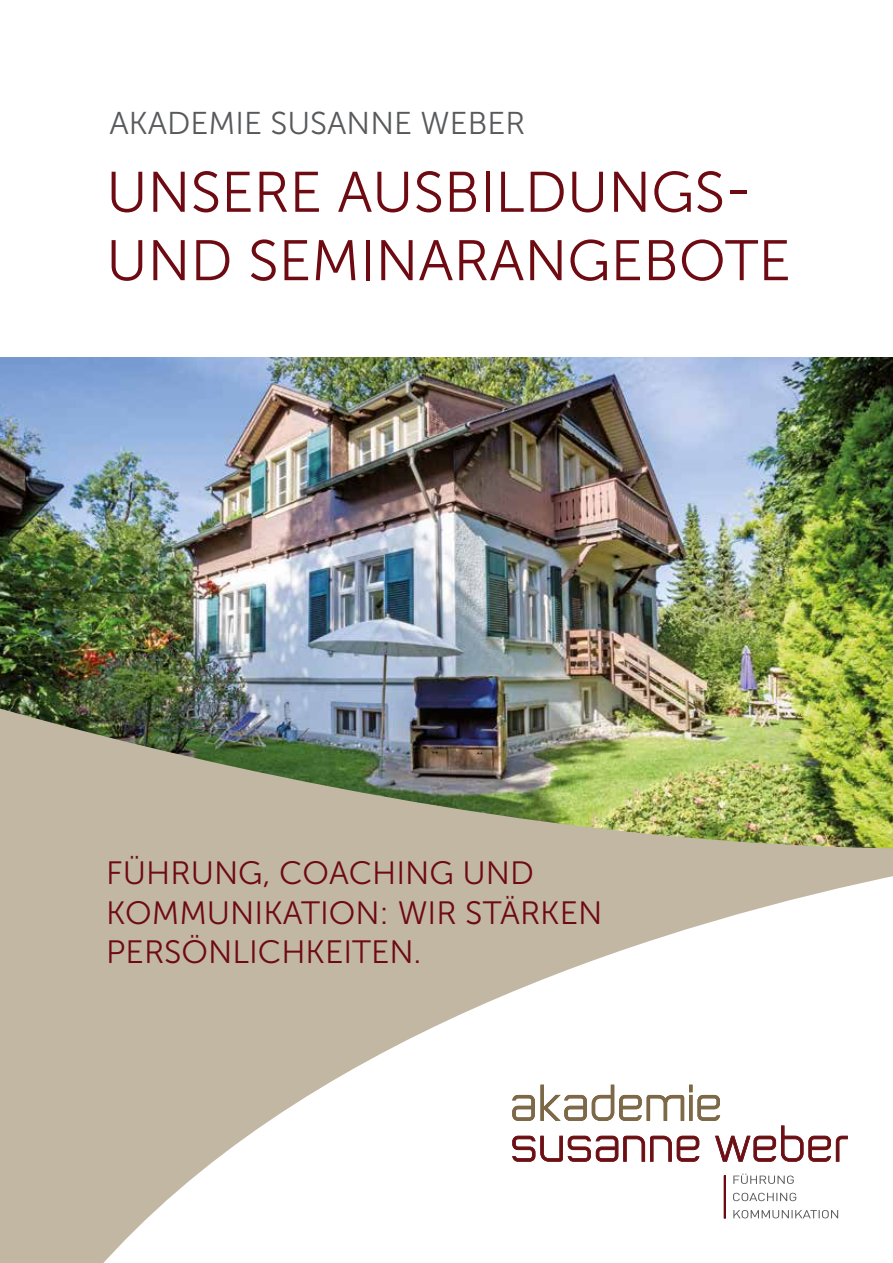
<style>
.page{position:relative;width:893px;height:1263px;background:#fff}
.page>*{position:absolute;margin:0;border:0;box-sizing:border-box;transform-origin:0 0}
.t1{font:57px/68.4px "Museo Sans 300";color:#6e0a12}
.t2{font:32.25px/39.5px "Museo Sans 300";color:#6e0a12}
.t3{font:31.5px "Museo Sans 300";color:#58595b}
</style>
<div class="page">
<img style="left:0;top:358px;width:893px;height:301px">
<img style="left:0;top:659px;width:893px;height:604px">
<svg style="left:512px;top:1085px;width:336px;height:76px"></svg>
<svg style="left:733px;top:1210px;width:105px;height:8px"></svg>
<svg style="left:733px;top:1193px;width:63px;height:8px"></svg>
<svg style="left:733px;top:1174px;width:61px;height:10px"></svg>
<hr style="left:724px;top:1175px;width:2px;height:43px;background:#6e0a12">
<p class="t3" style="left:109px;top:106px;width:417px">AKADEMIE SUSANNE WEBER</p>
<h1 class="t1" style="left:106px;top:158px;width:686px">UNSERE AUSBILDUNGS-<br>UND SEMINARANGEBOTE</h1>
<p class="t2" style="left:106px;top:854px;width:498px">FÜHRUNG, COACHING UND<br>KOMMUNIKATION: WIR STÄRKEN<br>PERSÖNLICHKEITEN.</p>
</div>
